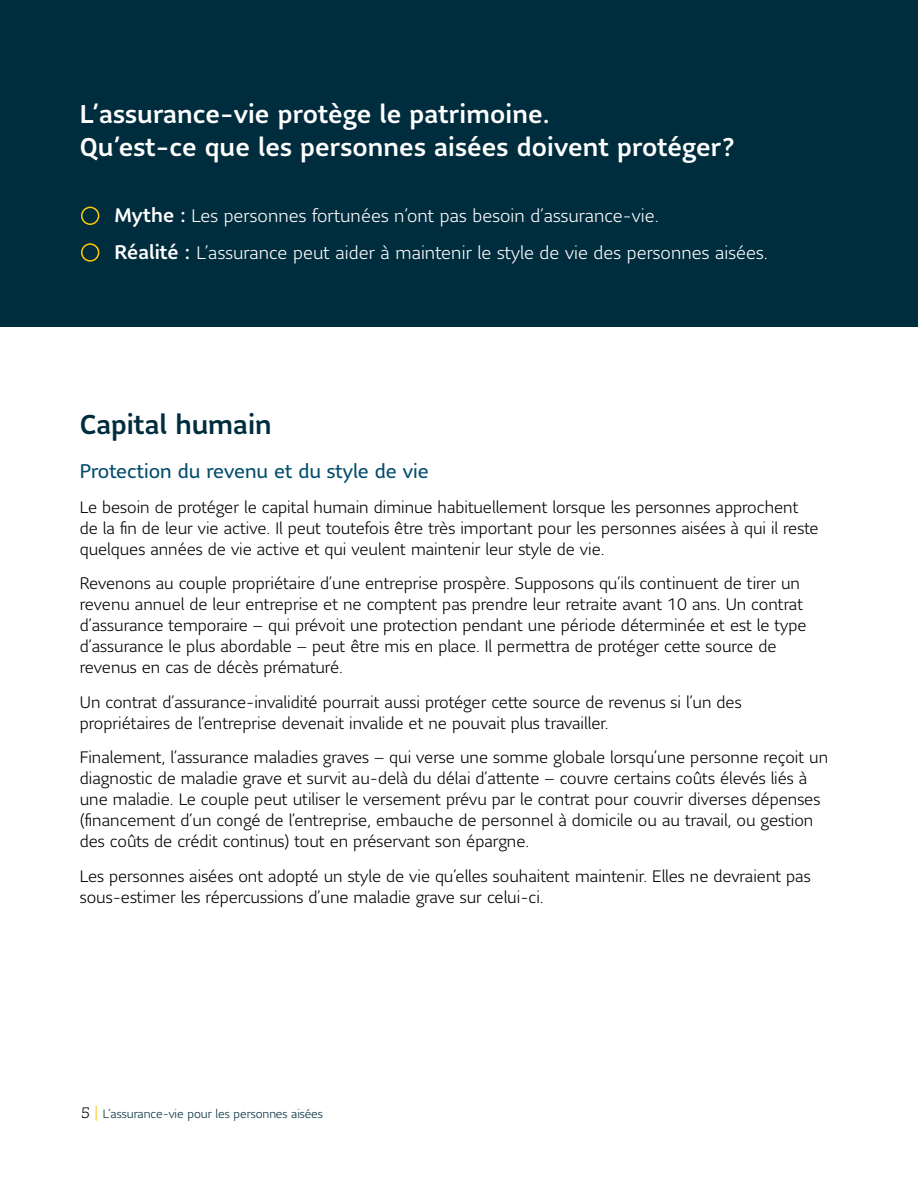
<style>
.page{position:relative;width:918px;height:1188px;background:#fff}
.page>*{position:absolute;margin:0;border:0;box-sizing:border-box;transform-origin:0 0}
.t1{font:500 27px "Sun Life Sans";color:#002d3d}
.t2{font:500 25.5px/33px "Sun Life Sans";letter-spacing:.005em;color:#fff}
.t3{font:19.5px "Sun Life Sans";color:#004c6c}
.t4{font:300 18px/37.5px "Sun Life Sans";letter-spacing:.005em;color:#fff}
.t5{font:300 16.5px/21px "Sun Life Sans";color:#000}
.t6{font:300 12px "Sun Life Sans";color:#002d3d}
.s1{font-weight:500;font-size:19.5px}
.s2{font-family:"Sun Life Serif";font-size:15px;color:#000}
.s3{font-family:"Sun Life Serif";font-size:15px;color:#febe10}
</style>
<div class="page">
<div style="left:0;top:0;width:918px;height:326px;background:#002d3d"></div>
<div style="left:81px;top:207px;width:18px;height:18px;border:2px solid #ffcb05;border-radius:50%"></div>
<div style="left:81px;top:243px;width:18px;height:19px;border:2px solid #ffcb05;border-radius:50%"></div>
<h2 class="t2" style="left:80px;top:97px;width:657px">L’assurance-vie protège le patrimoine.<br>Qu’est-ce que les personnes aisées doivent protéger?</h2>
<p class="t4" style="left:115px;top:196px;width:655px"><span class="s1">Mythe :</span> Les personnes fortunées n’ont pas besoin d’assurance-vie.<br><span class="s1">Réalité :</span> L’assurance peut aider à maintenir le style de vie des personnes aisées.</p>
<h1 class="t1" style="left:80px;top:406px;width:193px">Capital humain</h1>
<p class="t3" style="left:80px;top:458px;width:350px">Protection du revenu et du style de vie</p>
<p class="t5" style="left:80px;top:496px;width:740px">Le besoin de protéger le capital humain diminue habituellement lorsque les personnes approchent de la fin de leur vie active. Il peut toutefois être très important pour les personnes aisées à qui il reste quelques années de vie active et qui veulent maintenir leur style de vie.</p>
<p class="t5" style="left:80px;top:572px;width:728px">Revenons au couple propriétaire d’une entreprise prospère. Supposons qu’ils continuent de tirer un revenu annuel de leur entreprise et ne comptent pas prendre leur retraite avant 10 ans. Un contrat d’assurance temporaire – qui prévoit une protection pendant une période déterminée et est le type d’assurance le plus abordable – peut être mis en place. Il permettra de protéger cette source de revenus en cas de décès prématuré.</p>
<p class="t5" style="left:80px;top:691px;width:663px">Un contrat d’assurance-invalidité pourrait aussi protéger cette source de revenus si l’un des propriétaires de l’entreprise devenait invalide et ne pouvait plus travailler.</p>
<p class="t5" style="left:80px;top:746px;width:750px">Finalement, l’assurance maladies graves – qui verse une somme globale lorsqu’une personne reçoit un diagnostic de maladie grave et survit au-delà du délai d’attente – couvre certains coûts élevés liés à une maladie. Le couple peut utiliser le versement prévu par le contrat pour couvrir diverses dépenses (financement d’un congé de l’entreprise, embauche de personnel à domicile ou au travail, ou gestion des coûts de crédit continus) tout en préservant son épargne.</p>
<p class="t5" style="left:80px;top:865px;width:732px">Les personnes aisées ont adopté un style de vie qu’elles souhaitent maintenir. Elles ne devraient pas sous-estimer les répercussions d’une maladie grave sur celui-ci.</p>
<p class="t6" style="left:81px;top:1106px;width:243px"><span class="s2">5</span> <span class="s3">|</span> L’assurance-vie pour les personnes aisées</p>
</div>
